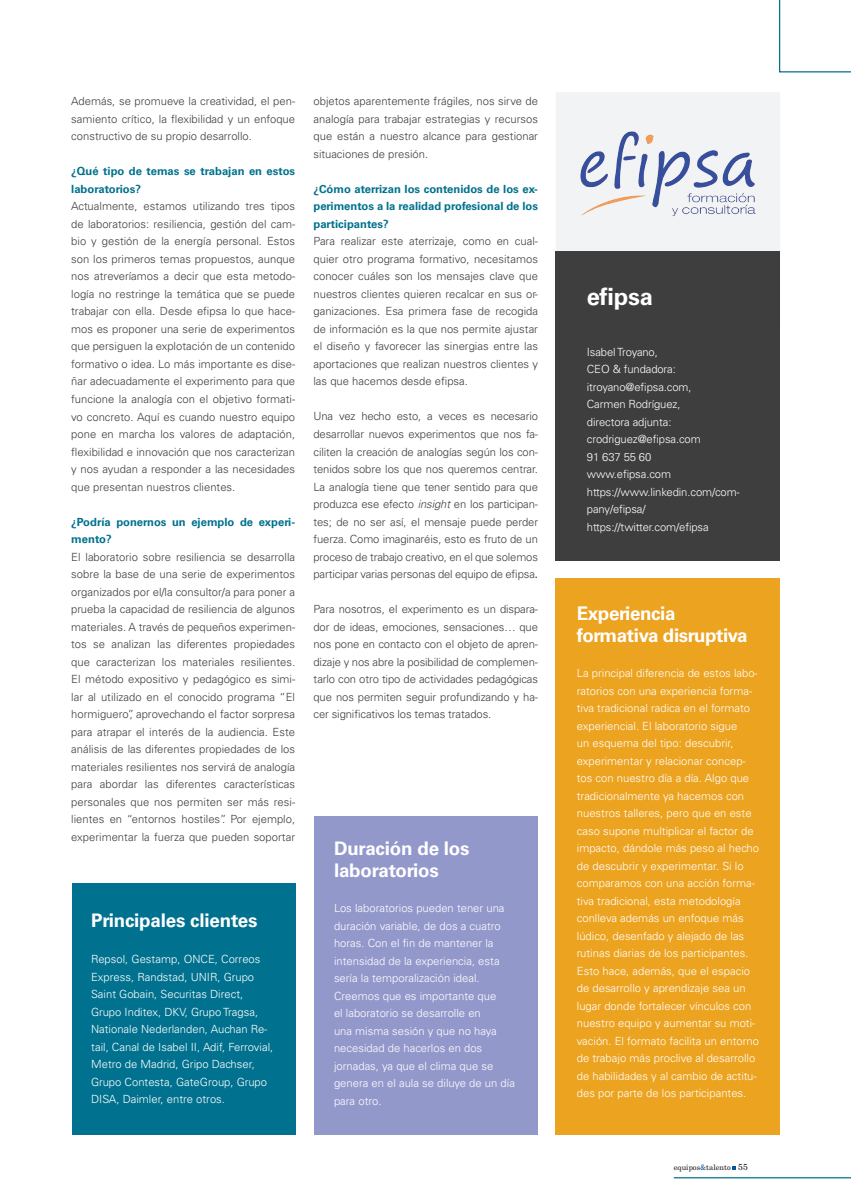
<style>
.page{position:relative;width:851px;height:1204px;background:#fff}
.page>*{position:absolute;margin:0;border:0;box-sizing:border-box;transform-origin:0 0}
.FITXA_Empresa{font:700 23.75px "Univers LT";color:#fff}
.FITXA_Empresa-2{font:700 18.75px/22.5px "Univers LT";letter-spacing:-.02em;color:#fff}
.TEXT{font:300 11.25px/17.5px "Univers LT";color:#3e3e3f;text-align:justify}
.TEXT-2{font:300 11.25px/17.5px "Univers LT";color:#fff}
.PREGUNTA{font:300 11.25px/17.5px "Univers LT";color:#fff}
.PREGUNTA-2{font:700 11.25px/17.5px "Univers LT";color:#00718e}
.t1{font:7.5px "New Century Schlbk LT";color:#231f20}
.s1{font-style:italic}
.s2{font-weight:400}
.s3{color:#0155a5}
.s4{font-size:8.75px}
</style>
<div class="page">
<svg style="left:733px;top:1166px;width:3px;height:4px"></svg>
<hr style="left:673px;top:1177px;width:178px;height:1px;background:#00718e">
<div style="left:555px;top:92px;width:225px;height:237px;background:#f2f3f4"></div>
<div style="left:555px;top:251px;width:225px;height:309px;background:#3e3e3f"></div>
<div style="left:555px;top:578px;width:225px;height:556px;background:#eca320"></div>
<div style="left:315px;top:815px;width:223px;height:319px;background:#9398cb"></div>
<img style="left:580px;top:131px;width:176px;height:85px">
<div style="left:72px;top:883px;width:223px;height:251px;background:#00718e"></div>
<svg style="left:779px;top:0;width:72px;height:72px"></svg>
<p class="TEXT" style="left:71px;top:93px;width:225px">Además, se promueve la creatividad, el pen&shy;samiento crítico, la flexibilidad y un enfoque constructivo de su propio desarrollo.</p>
<p class="PREGUNTA-2" style="left:71px;top:163px;width:225px">¿Qué tipo de temas se trabajan en estos laboratorios?</p>
<p class="TEXT" style="left:71px;top:198px;width:225px">Actualmente, estamos utilizando tres tipos de laboratorios: resiliencia, gestión del cam&shy;bio y gestión de la energía personal. Estos son los primeros temas propuestos, aunque nos atreveríamos a decir que esta metodo&shy;logía no restringe la temática que se puede trabajar con ella. Desde efipsa lo que hace&shy;mos es proponer una serie de experimentos que persiguen la explotación de un contenido formativo o idea. Lo más importante es dise&shy;ñar adecuadamente el experimento para que funcione la analogía con el objetivo formati&shy;vo concreto. Aquí es cuando nuestro equipo pone en marcha los valores de adaptación, flexibilidad e innovación que nos caracterizan y nos ayudan a responder a las necesidades que presentan nuestros clientes.</p>
<p class="PREGUNTA-2" style="left:71px;top:513px;width:225px">¿Podría ponernos un ejemplo de experi&shy;mento?</p>
<p class="TEXT" style="left:71px;top:548px;width:225px">El laboratorio sobre resiliencia se desarrolla sobre la base de una serie de experimentos organizados por el/la consultor/a para poner a prueba la capacidad de resiliencia de algunos materiales. A través de pequeños experimen&shy;tos se analizan las diferentes propiedades que caracterizan los materiales resilientes.<br>El método expositivo y pedagógico es simi&shy;lar al utilizado en el conocido programa “El hormiguero”, aprovechando el factor sorpresa para atrapar el interés de la audiencia. Este análisis de las diferentes propiedades de los materiales resilientes nos servirá de analogía para abordar las diferentes características personales que nos permiten ser más resi&shy;lientes en “entornos hostiles”. Por ejemplo, experimentar la fuerza que pueden soportar</p>
<p class="FITXA_Empresa-2" style="left:91px;top:909px;width:168px">Principales clientes</p>
<p class="PREGUNTA" style="left:91px;top:950px;width:184px">Repsol, Gestamp, ONCE, Correos Express, Randstad, UNIR, Grupo Saint Gobain, Securitas Direct, Grupo Inditex, DKV, Grupo Tragsa, Nationale Nederlanden, Auchan Re&shy;tail, Canal de Isabel II, Adif, Ferrovial, Metro de Madrid, Gripo Dachser, Grupo Contesta, GateGroup, Grupo DISA, Daimler, entre otros.</p>
<p class="TEXT" style="left:313px;top:93px;width:226px">objetos aparentemente frágiles, nos sirve de analogía para trabajar estrategias y recursos que están a nuestro alcance para gestionar situaciones de presión.</p>
<p class="PREGUNTA-2" style="left:313px;top:180px;width:226px;text-align:justify">¿Cómo aterrizan los contenidos de los ex&shy;perimentos a la realidad profesional de los participantes?</p>
<p class="TEXT" style="left:313px;top:233px;width:226px">Para realizar este aterrizaje, como en cual&shy;quier otro programa formativo, necesitamos conocer cuáles son los mensajes clave que nuestros clientes quieren recalcar en sus or&shy;ganizaciones. Esa primera fase de recogida de información es la que nos permite ajustar el diseño y favorecer las sinergias entre las aportaciones que realizan nuestros clientes y las que hacemos desde efipsa.</p>
<p class="TEXT" style="left:313px;top:408px;width:226px">Una vez hecho esto, a veces es necesario desarrollar nuevos experimentos que nos fa&shy;ciliten la creación de analogías según los con&shy;tenidos sobre los que nos queremos centrar.<br>La analogía tiene que tener sentido para que produzca ese efecto <span class="s1">insight</span> en los participan&shy;tes; de no ser así, el mensaje puede perder fuerza. Como imaginaréis, esto es fruto de un proceso de trabajo creativo, en el que solemos participar varias personas del equipo de efipsa<span class="s2">.</span></p>
<p class="TEXT" style="left:313px;top:600px;width:226px">Para nosotros, el experimento es un dispara&shy;dor de ideas, emociones, sensaciones… que nos pone en contacto con el objeto de apren&shy;dizaje y nos abre la posibilidad de complemen&shy;tarlo con otro tipo de actividades pedagógicas que nos permiten seguir profundizando y ha&shy;cer significativos los temas tratados.</p>
<p class="FITXA_Empresa-2" style="left:334px;top:837px;width:137px">Duración de los laboratorios</p>
<p class="TEXT-2" style="left:334px;top:899px;width:182px">Los laboratorios pueden tener una duración variable, de dos a cuatro horas. Con el fin de mantener la intensidad de la experiencia, esta sería la temporalización ideal.<br>Creemos que es importante que<br>el laboratorio se desarrolle en<br>una misma sesión y que no haya necesidad de hacerlos en dos jornadas, ya que el clima que se genera en el aula se diluye de un día para otro.</p>
<p class="FITXA_Empresa" style="left:586px;top:283px;width:68px">efipsa</p>
<p class="TEXT-2" style="left:587px;top:343px;width:106px">Isabel Troyano,<br>CEO &amp; fundadora: itroyano@efipsa.com,</p>
<p class="TEXT-2" style="left:587px;top:395px;width:154px">Carmen Rodríguez,<br>directora adjunta: crodriguez@efipsa.com<br>91 637 55 60<br>www.efipsa.com https://www.linkedin.com/com&shy;pany/efipsa/ https://twitter.com/efipsa</p>
<p class="FITXA_Empresa-2" style="left:577px;top:602px;width:100px">Experiencia</p>
<p class="FITXA_Empresa-2" style="left:577px;top:624px;width:172px">formativa disruptiva</p>
<p class="TEXT-2" style="left:577px;top:664px;width:184px">La principal diferencia de estos labo&shy;ratorios con una experiencia forma&shy;tiva tradicional radica en el formato experiencial. El laboratorio sigue<br>un esquema del tipo: descubrir, experimentar y relacionar concep&shy;tos con nuestro día a día. Algo que tradicionalmente ya hacemos con nuestros talleres, pero que en este caso supone multiplicar el factor de impacto, dándole más peso al hecho de descubrir y experimentar. Si lo comparamos con una acción forma&shy;tiva tradicional, esta metodología conlleva además un enfoque más lúdico, desenfado y alejado de las rutinas diarias de los participantes.<br>Esto hace, además, que el espacio de desarrollo y aprendizaje sea un lugar donde fortalecer vínculos con nuestro equipo y aumentar su moti&shy;vación. El formato facilita un entorno de trabajo más proclive al desarrollo de habilidades y al cambio de actitu&shy;des por parte de los participantes.</p>
<p class="t1" style="left:673px;top:1162px;width:76px">equipos<span class="s3">&amp;</span>talento <span class="s4">55</span></p>
</div>
